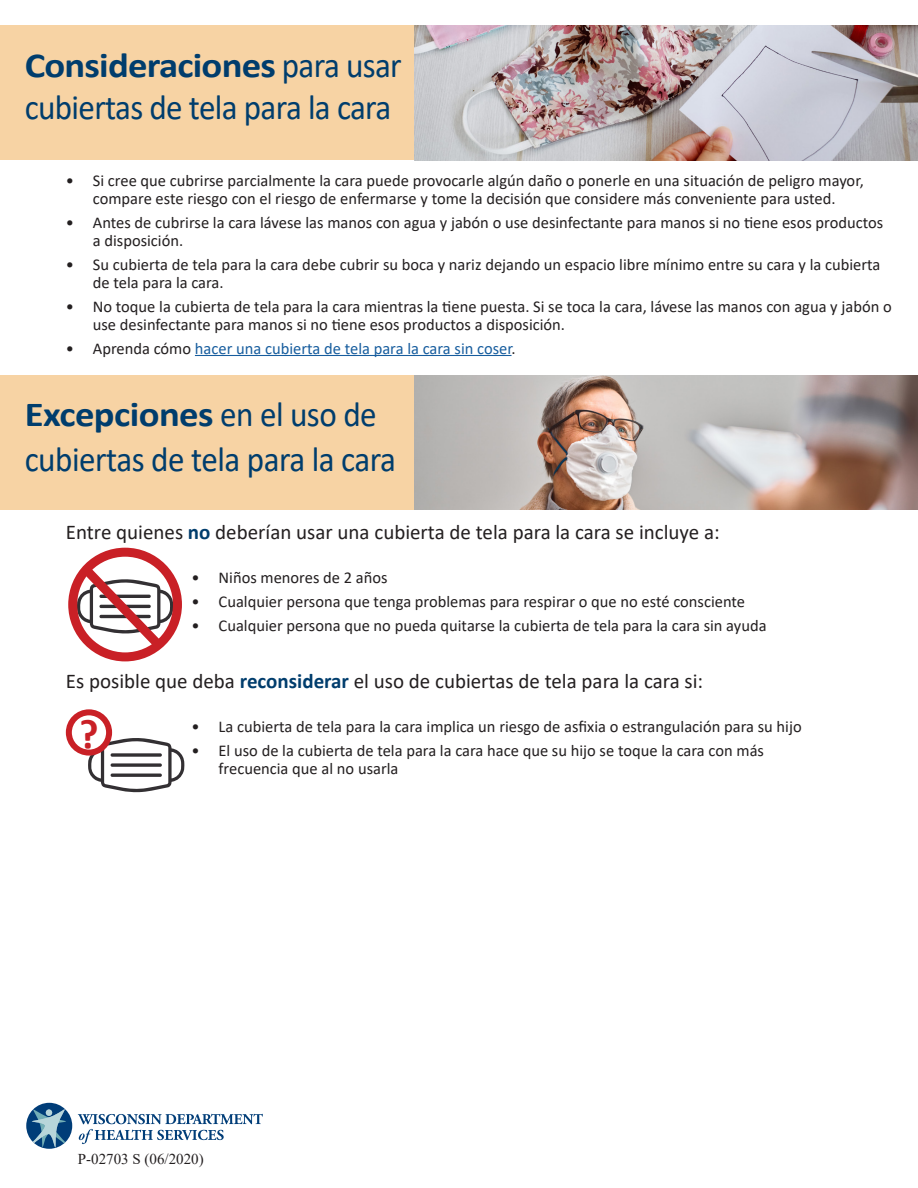
<style>
.page{position:relative;width:918px;height:1188px;background:#fff}
.page>*{position:absolute;margin:0;border:0;box-sizing:border-box;transform-origin:0 0}
.t1{font:700 42px "Calibri";color:#c92026}
.t2{font:35.25px/42.3px "Calibri";letter-spacing:-.02em;color:#003d6d;scale:.94 1}
.t3{font:21px "Calibri";color:#231f20}
.t4{font:16.5px/18px "Calibri";color:#231f20}
.t5{font:16.5px "Calibri";color:#175d9e}
.t6{font:15px "Times New Roman";color:#231f20}
.s1{font-weight:700}
.s2{color:#231f20}
.s3{font-weight:700;color:#003d6d}
</style>
<div class="page">
<div style="left:0;top:26px;width:414px;height:134px;background:#f7d3a4"></div>
<hr style="left:195px;top:355px;width:317px;height:1px;background:#175d9e">
<div style="left:0;top:375px;width:414px;height:135px;background:#f7d3a4"></div>
<svg style="left:78px;top:1114px;width:185px;height:30px"></svg>
<div style="left:26px;top:1103px;width:46px;height:46px;background:#003d78;border-radius:50%"></div>
<svg style="left:32px;top:1109px;width:34px;height:39px"></svg>
<div style="left:46px;top:1109px;width:6px;height:7px;background:#b8d6da;border-radius:50%"></div>
<img style="left:414px;top:26px;width:504px;height:134px">
<img style="left:414px;top:375px;width:504px;height:135px">
<div style="left:68px;top:548px;width:114px;height:113px;border:9px solid #c92026;border-radius:50%"></div>
<svg style="left:73px;top:556px;width:101px;height:104px"></svg>
<svg style="left:88px;top:738px;width:97px;height:55px"></svg>
<div style="left:66px;top:709px;width:46px;height:47px;border:6px solid #c92026;border-radius:50%"></div>
<h2 class="t2" style="left:25px;top:43px;width:403px"><span class="s1">Consideraciones</span> para usar cubiertas de tela para la cara</h2>
<p class="t4" style="left:66px;top:171px;width:799px;text-align:center">• Si cree que cubrirse parcialmente la cara puede provocarle algún daño o ponerle en una situación de peligro mayor, compare este riesgo con el riesgo de enfermarse y tome la decisión que considere más conveniente para usted.</p>
<p class="t4" style="left:93px;top:213px;width:792px;text-indent:-27px">• Antes de cubrirse la cara lávese las manos con agua y jabón o use desinfectante para manos si no tiene esos productos a disposición.</p>
<p class="t4" style="left:93px;top:255px;width:789px;text-indent:-27px">• Su cubierta de tela para la cara debe cubrir su boca y nariz dejando un espacio libre mínimo entre su cara y la cubierta de tela para la cara.</p>
<p class="t4" style="left:93px;top:297px;width:800px;text-indent:-27px">• No toque la cubierta de tela para la cara mientras la tiene puesta. Si se toca la cara, lávese las manos con agua y jabón o use desinfectante para manos si no tiene esos productos a disposición.</p>
<p class="t5" style="left:66px;top:337px;width:451px"><span class="s2">• Aprenda cómo</span> hacer una cubierta de tela para la cara sin coser<span class="s2">.</span></p>
<h2 class="t2" style="left:25px;top:391px;width:397px;line-height:45px"><span class="s1">Excepciones</span> en el uso de cubiertas de tela para la cara</h2>
<p class="t3" style="left:66px;top:517px;width:655px">Entre quienes <span class="s3">no</span> deberían usar una cubierta de tela para la cara se incluye a:</p>
<p class="t4" style="left:192px;top:568px;width:198px">• Niños menores de 2 años</p>
<p class="t4" style="left:192px;top:592px;width:555px">• Cualquier persona que tenga problemas para respirar o que no esté consciente</p>
<p class="t4" style="left:192px;top:616px;width:577px">• Cualquier persona que no pueda quitarse la cubierta de tela para la cara sin ayuda</p>
<p class="t3" style="left:66px;top:667px;width:639px">Es posible que deba <span class="s3">reconsiderar</span> el uso de cubiertas de tela para la cara si:</p>
<p class="t4" style="left:192px;top:717px;width:612px">• La cubierta de tela para la cara implica un riesgo de asfixia o estrangulación para su hijo</p>
<p class="t4" style="left:219px;top:741px;width:547px;text-indent:-27px">• El uso de la cubierta de tela para la cara hace que su hijo se toque la cara con más frecuencia que al no usarla</p>
<h1 class="t1" style="left:79px;top:705px;width:21px">?</h1>
<p class="t6" style="left:78px;top:1148px;width:127px">P-02703 S (06/2020)</p>
</div>
